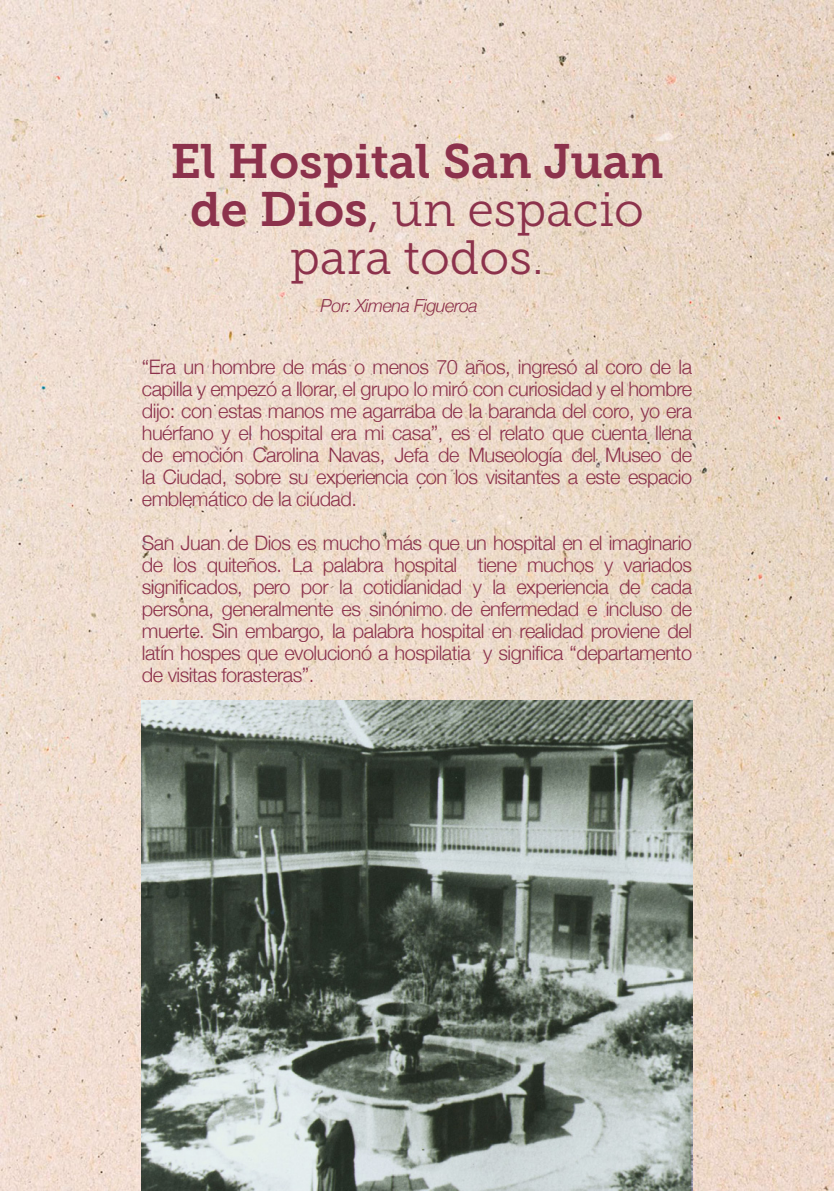
<style>
.page{position:relative;width:834px;height:1191px;background:#fff}
.page>*{position:absolute;margin:0;border:0;box-sizing:border-box;transform-origin:0 0}
.t1{font:48px/48px "Museo Slab 300";color:#8c324c;text-align:center}
.t2{font:48px "Museo Slab 700";color:#8c324c}
.t3{font:300 20px/22px "Helvetica Neue";letter-spacing:-.025em;color:#8c324c;text-align:justify}
.t4{font:italic 300 18px "Helvetica Neue";letter-spacing:-.025em;color:#8c324c}
.s1{font-family:"Museo Slab 700"}
</style>
<div class="page">
<img style="left:0;top:0;width:833px;height:1191px">
<img style="left:142px;top:700px;width:550px;height:491px">
<h1 class="t2" style="left:170px;top:134px;width:494px">El Hospital San Juan</h1>
<h1 class="t1" style="left:190px;top:186px;width:455px"><span class="s1">de Dios</span>, un espacio para todos.</h1>
<p class="t4" style="left:320px;top:291px;width:159px">Por: Ximena Figueroa</p>
<p class="t3" style="left:142px;top:354px;width:551px">“Era un hombre de más o menos 70 años, ingresó al coro de la capilla y empezó a llorar, el grupo lo miró con curiosidad y el hombre dijo: con estas manos me agarraba de la baranda del coro, yo era huérfano y el hospital era mi casa”, es el relato que cuenta llena de emoción Carolina Navas, Jefa de Museología del Museo de la Ciudad, sobre su experiencia con los visitantes a este espacio emblemático de la ciudad.</p>
<p class="t3" style="left:142px;top:530px;width:551px">San Juan de Dios es mucho más que un hospital en el imaginario de los quiteños. La palabra hospital tiene muchos y variados significados, pero por la cotidianidad y la experiencia de cada persona, generalmente es sinónimo de enfermedad e incluso de muerte. Sin embargo, la palabra hospital en realidad proviene del latín hospes que evolucionó a hospilatia y significa “departamento de visitas forasteras”.</p>
</div>
